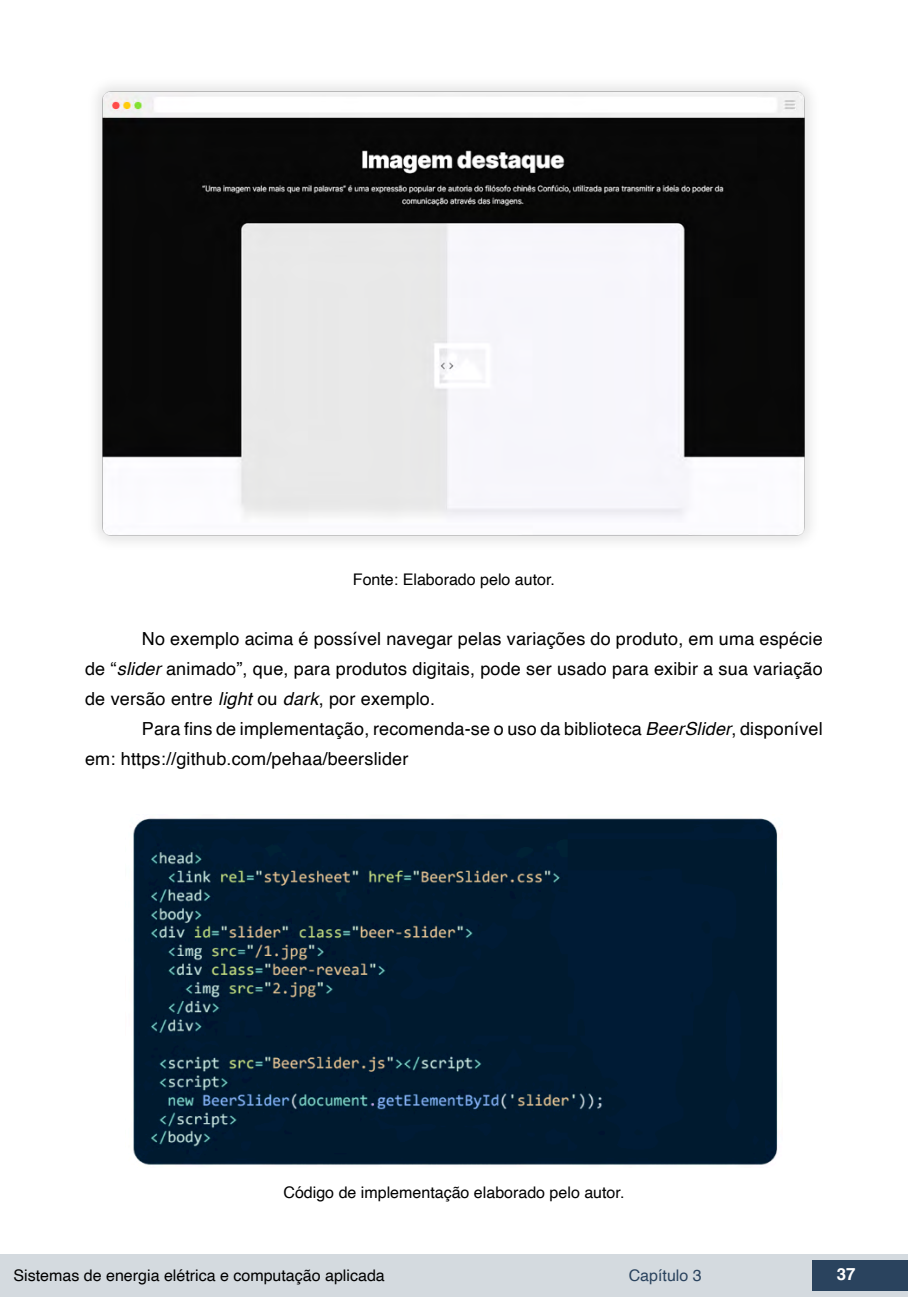
<style>
.page{position:relative;width:908px;height:1304px;background:#fff}
.page>*{position:absolute;margin:0;border:0;box-sizing:border-box;transform-origin:0 0}
.t1{font:18px/30px "Helvetica";letter-spacing:.01em;color:#000;text-align:justify}
.t2{font:700 16.8px "Helvetica";color:#fff}
.t3{font:16px "Helvetica";color:#000}
.t4{font:16px "Helvetica";color:#2a435e}
.s1{font-style:italic}
</style>
<div class="page">
<div style="left:0;top:1254px;width:906px;height:43px;background:#d4dadf"></div>
<div style="left:812px;top:1261px;width:95px;height:30px;background:#2a435e"></div>
<img style="left:96px;top:85px;width:715px;height:457px">
<img style="left:133px;top:818px;width:645px;height:347px">
<p class="t3" style="left:353px;top:567px;width:203px">Fonte: Elaborado pelo autor.</p>
<p class="t1" style="left:85px;top:624px;width:738px;text-indent:57px">No exemplo acima é possível navegar pelas variações do produto, em uma espécie de “<span class="s1">slider</span> animado”, que, para produtos digitais, pode ser usado para exibir a sua variação de versão entre <span class="s1">light</span> ou <span class="s1">dark</span>, por exemplo.</p>
<p class="t1" style="left:85px;top:714px;width:738px;text-indent:57px">Para fins de implementação, recomenda-se o uso da biblioteca <span class="s1">BeerSlider</span>, disponível em: https://github.com/pehaa/beerslider</p>
<p class="t3" style="left:283px;top:1180px;width:342px">Código de implementação elaborado pelo autor.</p>
<p class="t3" style="left:14px;top:1263px;width:372px">Sistemas de energia elétrica e computação aplicada</p>
<p class="t4" style="left:628px;top:1263px;width:74px">Capítulo 3</p>
<p class="t2" style="left:836px;top:1264px;width:20px">37</p>
</div>
